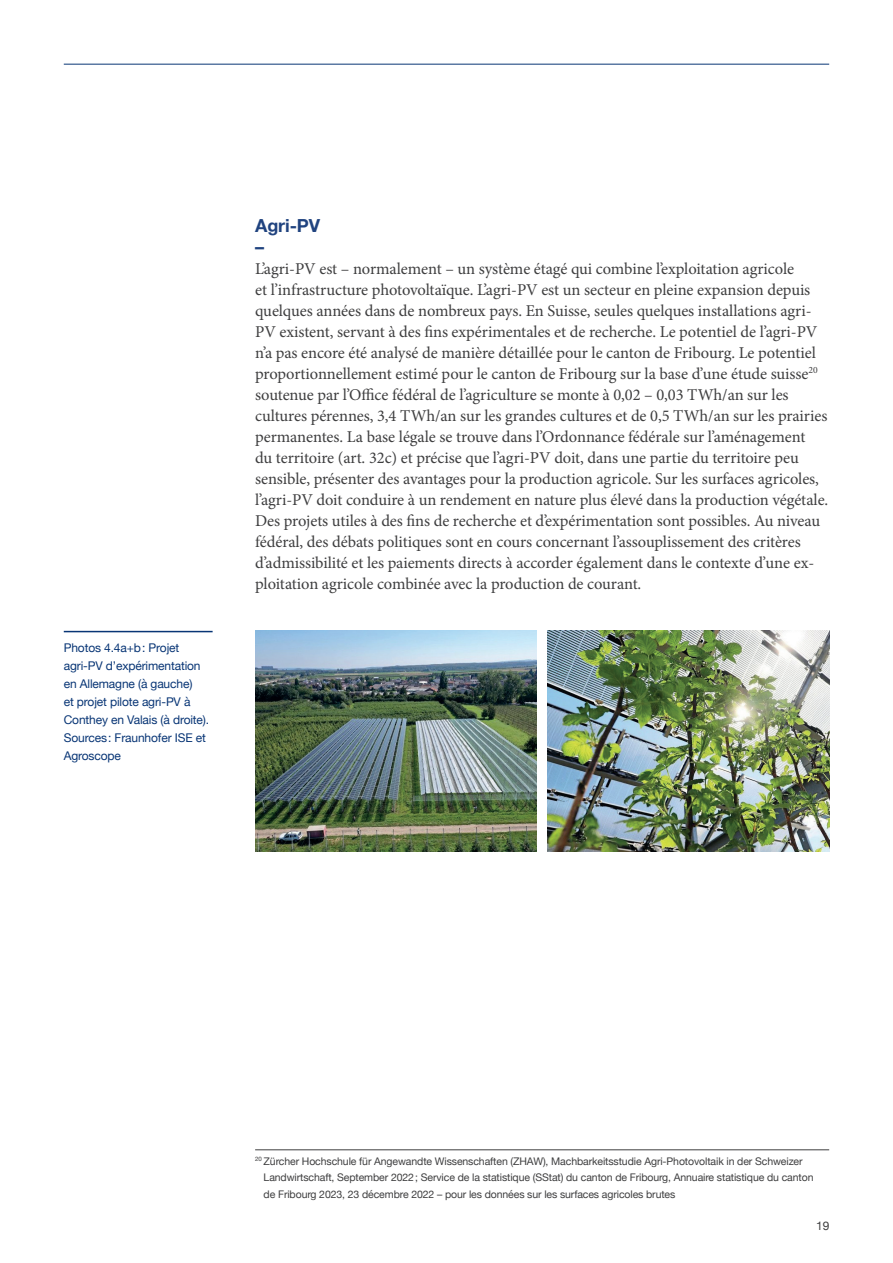
<style>
.page{position:relative;width:893px;height:1263px;background:#fff}
.page>*{position:absolute;margin:0;border:0;box-sizing:border-box;transform-origin:0 0}
.t1{font:700 18px/21px "Helvetica Neue";letter-spacing:-.005em;color:#20437f}
.t2{font:16.5px/21px "Minion Pro";letter-spacing:-.005em;color:#3e3e3f}
.t3{font:12px/18px "Helvetica Neue";letter-spacing:-.01em;color:#083575}
.t4{font:12px "Helvetica Neue";color:#3e3e3f}
.t5{font:10.5px/16.5px "Helvetica Neue";letter-spacing:-.01em;color:#3e3e3f}
</style>
<div class="page">
<hr style="left:64px;top:64px;width:765px;height:1px;background:#083575">
<hr style="left:255px;top:1149px;width:574px;height:1px;background:#3e3e3f">
<img style="left:255px;top:631px;width:281px;height:220px">
<hr style="left:64px;top:631px;width:149px;height:1px;background:#083575">
<img style="left:548px;top:631px;width:281px;height:220px">
<p class="t3" style="left:64px;top:639px;width:147px">Photos 4.4a+b: Projet agri-PV d’expérimentation en Allemagne (à gauche)<br>et projet pilote agri-PV à<br>Conthey en Valais (à droite).<br>Sources: Fraunhofer ISE et<br>Agroscope</p>
<p class="t1" style="left:255px;top:215px;width:67px">Agri-PV –</p>
<p class="t2" style="left:255px;top:258px;width:575px">L’agri-PV est – normalement – un système étagé qui combine l’exploitation agricole<br>et l’infrastructure photovoltaïque. L’agri-PV est un secteur en pleine expansion depuis quelques années dans de nombreux pays. En Suisse, seules quelques installations agri-PV existent, servant à des fins expérimentales et de recherche. Le potentiel de l’agri-PV n’a pas encore été analysé de manière détaillée pour le canton de Fribourg. Le potentiel proportionnellement estimé pour le canton de Fribourg sur la base d’une étude suisse<sup>20 </sup>soutenue par l’Office fédéral de l’agriculture se monte à 0,02 – 0,03 TWh/an sur les cultures pérennes, 3,4 TWh/an sur les grandes cultures et de 0,5 TWh/an sur les prairies permanentes. La base légale se trouve dans l’Ordonnance fédérale sur l’aménagement<br>du territoire (art. 32c) et précise que l’agri-PV doit, dans une partie du territoire peu sensible, présenter des avantages pour la production agricole. Sur les surfaces agricoles, l’agri-PV doit conduire à un rendement en nature plus élevé dans la production végétale.<br>Des projets utiles à des fins de recherche et d’expérimentation sont possibles. Au niveau fédéral, des débats politiques sont en cours concernant l’assouplissement des critères d’admissibilité et les paiements directs à accorder également dans le contexte d’une ex&shy;ploitation agricole combinée avec la production de courant.</p>
<p class="t5" style="left:264px;top:1153px;width:551px;text-indent:-9px"><sup>20</sup> Zürcher Hochschule für Angewandte Wissenschaften (ZHAW), Machbarkeitsstudie Agri-Photovoltaik in der Schweizer<br>Landwirtschaft, September 2022; Service de la statistique (SStat) du canton de Fribourg, Annuaire statistique du canton de Fribourg 2023, 23 décembre 2022 – pour les données sur les surfaces agricoles brutes</p>
<p class="t4" style="left:816px;top:1217px;width:15px">19</p>
</div>
